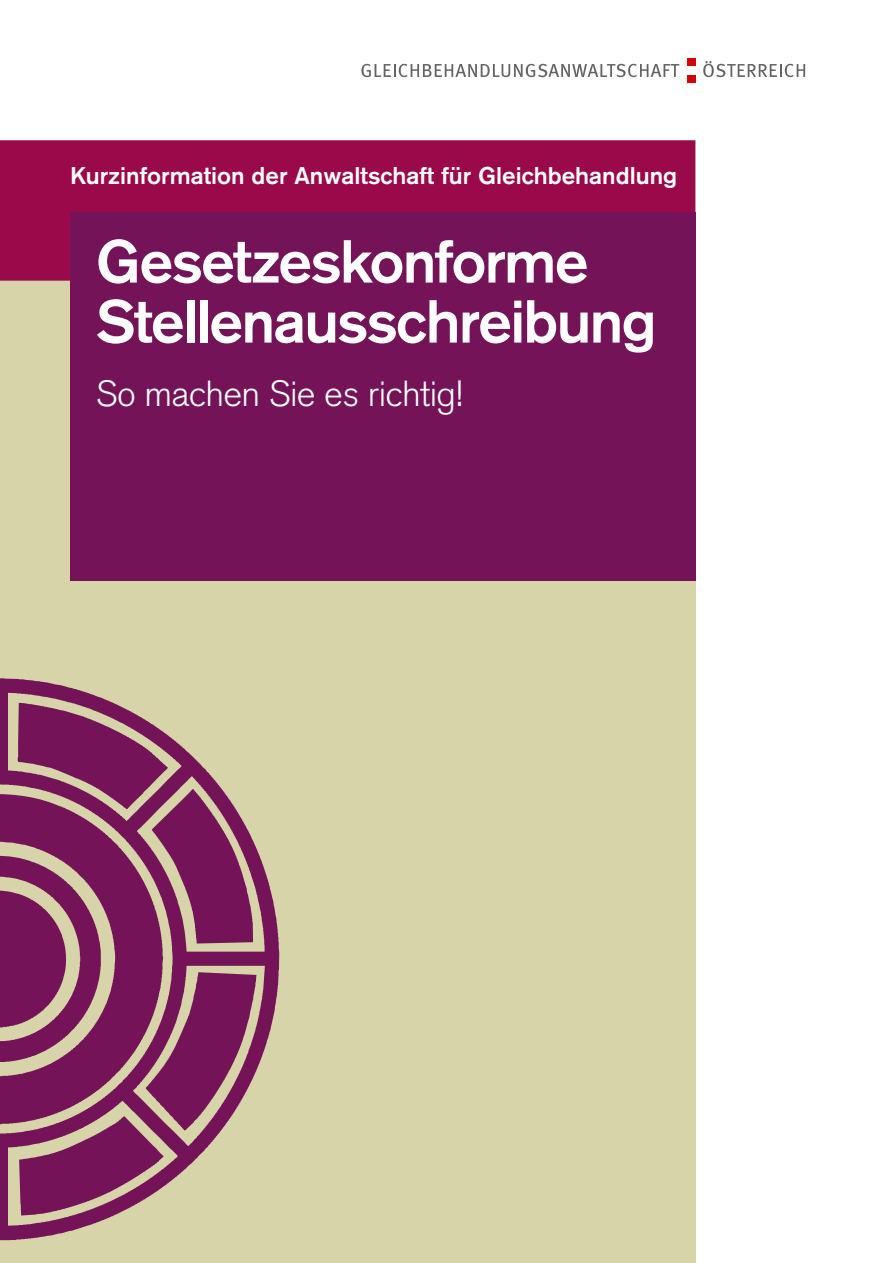
<style>
.page{position:relative;width:893px;height:1263px;background:#fff}
.page>*{position:absolute;margin:0;border:0;box-sizing:border-box;transform-origin:0 0}
.Umschlag_Titel{font:500 60px/60px "Akzidenz Grotesk Pro";letter-spacing:-.03em;color:#fff}
.Umschlag_Untertitel{font:300 36px "Akzidenz Grotesk Pro";letter-spacing:-.02em;color:#fff}
.t1{font:500 24px "Akzidenz Grotesk Pro";color:#fff}
</style>
<div class="page">
<div style="left:0;top:140px;width:695px;height:1123px;background:#d7d4a9"></div>
<div style="left:0;top:140px;width:695px;height:141px;background:#9a0a4a"></div>
<div style="left:687px;top:58px;width:8px;height:8px;background:#d1050c"></div>
<div style="left:687px;top:75px;width:8px;height:8px;background:#d1050c"></div>
<svg style="left:361px;top:64px;width:318px;height:13px"></svg>
<svg style="left:703px;top:61px;width:102px;height:16px"></svg>
<div style="left:70px;top:212px;width:625px;height:368px;background:#741357"></div>
<svg style="left:0;top:678px;width:280px;height:563px;fill:#741357"></svg>
<p class="t1" style="left:70px;top:160px;width:608px">Kurzinformation der Anwaltschaft für Gleichbehandlung</p>
<p class="Umschlag_Titel" style="left:96px;top:231px;width:562px">Gesetzeskonforme<br>Stellenausschreibung</p>
<p class="Umschlag_Untertitel" style="left:96px;top:370px;width:369px">So machen Sie es richtig!</p>
</div>
